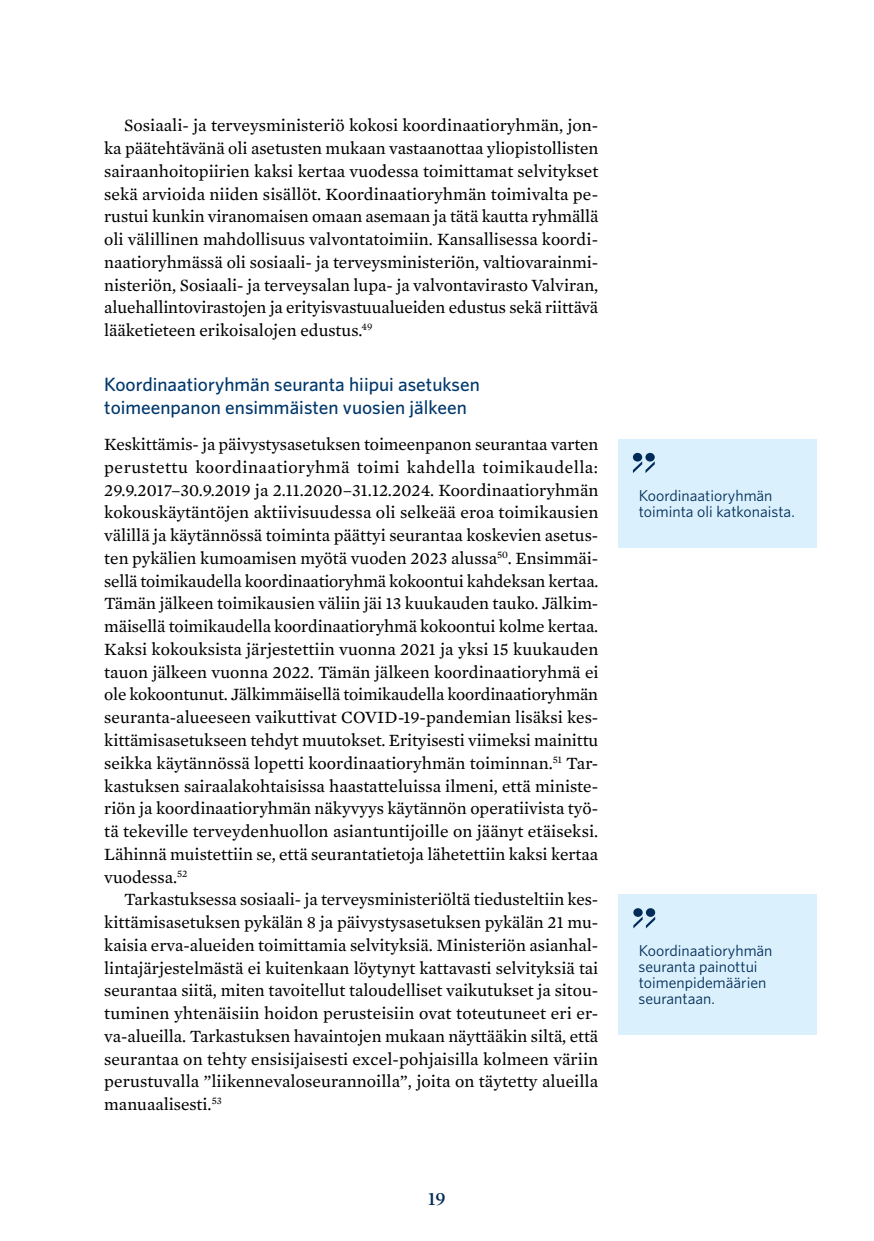
<style>
.page{position:relative;width:874px;height:1241px;background:#fff}
.page>*{position:absolute;margin:0;border:0;box-sizing:border-box;transform-origin:0 0}
.Väliotsikko{font:500 19.25px/22.8px "Whitney";color:#00386c}
.t1{font:600 19.25px "Mercury Display";color:#002a57}
._2_Kappale{font:17.5px/22.8px "Mercury Text G2";color:#000;text-align:justify}
._1_Kappale{font:17.5px/22.8px "Mercury Text G2";color:#000;text-align:justify}
.t2{font:15.75px/15.8px "Whitney";color:#002a57}
</style>
<div class="page">
<div style="left:618px;top:439px;width:198px;height:108px;background:#daf1fd"></div>
<div style="left:645px;top:453px;width:9px;height:8px;background:#002a57;border-radius:50%"></div>
<div style="left:632px;top:453px;width:10px;height:8px;background:#002a57;border-radius:50%"></div>
<svg style="left:632px;top:461px;width:22px;height:12px"></svg>
<div style="left:618px;top:894px;width:198px;height:140px;background:#daf1fd"></div>
<div style="left:645px;top:908px;width:10px;height:8px;background:#002a57;border-radius:50%"></div>
<div style="left:633px;top:908px;width:9px;height:8px;background:#002a57;border-radius:50%"></div>
<svg style="left:633px;top:916px;width:22px;height:12px"></svg>
<p class="_2_Kappale" style="left:104px;top:113px;width:495px;text-indent:20px">Sosiaali- ja terveysministeriö kokosi koordinaatioryhmän, jon&shy;ka päätehtävänä oli asetusten mukaan vastaanottaa yliopistollisten sairaanhoitopiirien kaksi kertaa vuodessa toimittamat selvitykset sekä arvioida niiden sisällöt. Koordinaatioryhmän toimivalta pe&shy;rustui kunkin viranomaisen omaan asemaan ja tätä kautta ryhmällä oli välillinen mahdollisuus valvontatoimiin. Kansallisessa koordi&shy;naatioryhmässä oli sosiaali- ja terveysministeriön, valtiovarainmi&shy;nisteriön, Sosiaali- ja terveysalan lupa- ja valvontavirasto Valviran, aluehallintovirastojen ja erityisvastuualueiden edustus sekä riittävä lääketieteen erikoisalojen edustus.<sup>49</sup></p>
<h4 class="Väliotsikko" style="left:104px;top:372px;width:377px">Koordinaatioryhmän seuranta hiipui asetuksen toimeenpanon ensimmäisten vuosien jälkeen</h4>
<p class="_1_Kappale" style="left:104px;top:432px;width:495px">Keskittämis- ja päivystysasetuksen toimeenpanon seurantaa varten perustettu koordinaatioryhmä toimi kahdella toimikaudella:<br>29.9.2017–30.9.2019 ja 2.11.2020–31.12.2024. Koordinaatioryhmän kokouskäytäntöjen aktiivisuudessa oli selkeää eroa toimikausien välillä ja käytännössä toiminta päättyi seurantaa koskevien asetus&shy;ten pykälien kumoamisen myötä vuoden 2023 alussa<sup>50</sup>. Ensimmäi&shy;sellä toimikaudella koordinaatioryhmä kokoontui kahdeksan kertaa.<br>Tämän jälkeen toimikausien väliin jäi 13 kuukauden tauko. Jälkim&shy;mäisellä toimikaudella koordinaatioryhmä kokoontui kolme kertaa.<br>Kaksi kokouksista järjestettiin vuonna 2021 ja yksi 15 kuukauden tauon jälkeen vuonna 2022. Tämän jälkeen koordinaatioryhmä ei ole kokoontunut. Jälkimmäisellä toimikaudella koordinaatioryhmän seuranta-alueeseen vaikuttivat COVID-19-pandemian lisäksi kes&shy;kittämisasetukseen tehdyt muutokset. Erityisesti viimeksi mainittu seikka käytännössä lopetti koordinaatioryhmän toiminnan.<sup>51</sup> Tar&shy;kastuksen sairaalakohtaisissa haastatteluissa ilmeni, että ministe&shy;riön ja koordinaatioryhmän näkyvyys käytännön operatiivista työ&shy;tä tekeville terveydenhuollon asiantuntijoille on jäänyt etäiseksi.<br>Lähinnä muistettiin se, että seurantatietoja lähetettiin kaksi kertaa vuodessa.<sup>52</sup></p>
<p class="_2_Kappale" style="left:104px;top:887px;width:495px;text-indent:20px">Tarkastuksessa sosiaali- ja terveysministeriöltä tiedusteltiin kes&shy;kittämisasetuksen pykälän 8 ja päivystysasetuksen pykälän 21 mu&shy;kaisia erva-alueiden toimittamia selvityksiä. Ministeriön asianhal&shy;lintajärjestelmästä ei kuitenkaan löytynyt kattavasti selvityksiä tai seurantaa siitä, miten tavoitellut taloudelliset vaikutukset ja sitou&shy;tuminen yhtenäisiin hoidon perusteisiin ovat toteutuneet eri er&shy;va-alueilla. Tarkastuksen havaintojen mukaan näyttääkin siltä, että seurantaa on tehty ensisijaisesti excel-pohjaisilla kolmeen väriin perustuvalla ”liikennevaloseurannoilla”, joita on täytetty alueilla manuaalisesti.<sup>53</sup></p>
<p class="t1" style="left:428px;top:1184px;width:19px">19</p>
<p class="t2" style="left:638px;top:487px;width:157px">Koordinaatioryhmän toiminta oli katkonaista.</p>
<p class="t2" style="left:638px;top:942px;width:135px">Koordinaatioryhmän seuranta painottui toimenpidemäärien seurantaan.</p>
</div>
